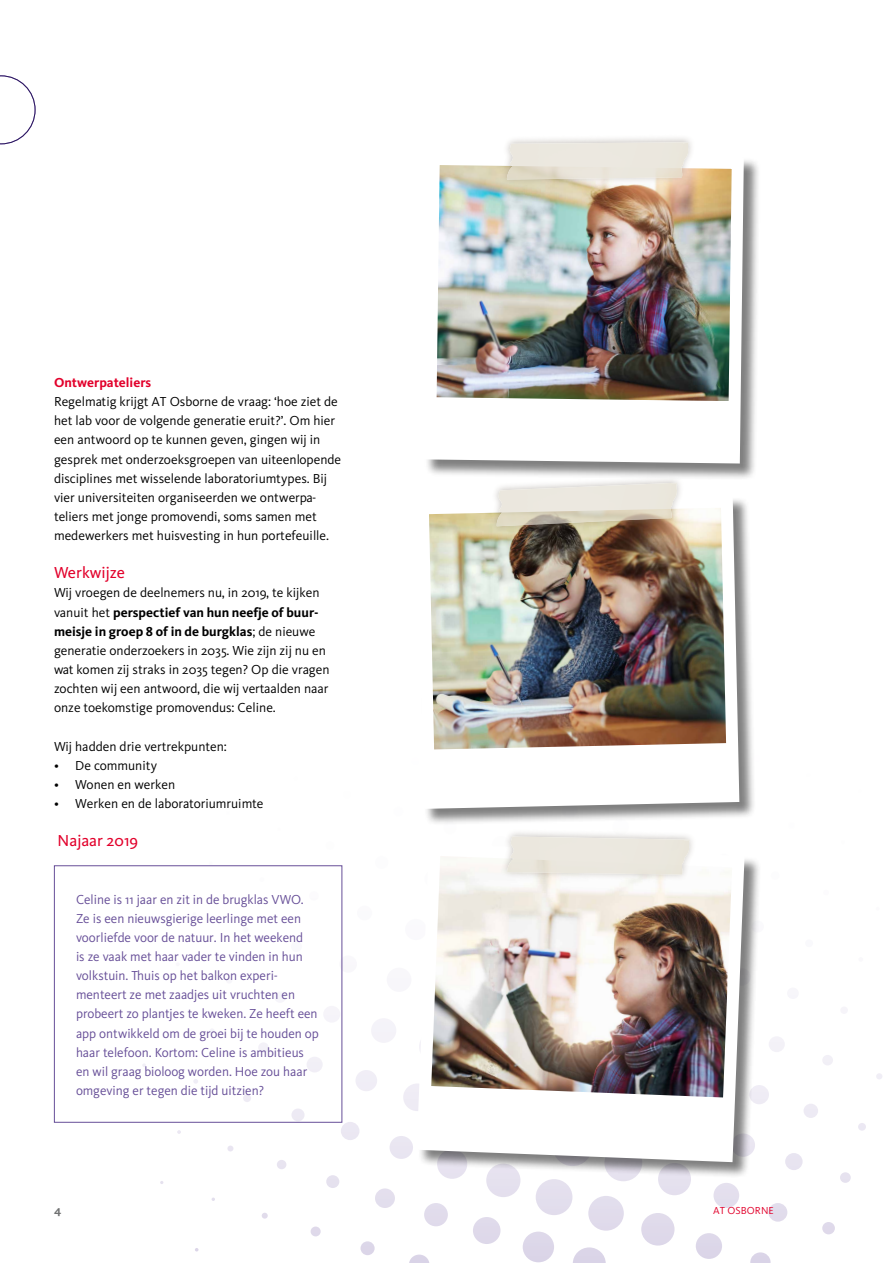
<style>
.page{position:relative;width:893px;height:1263px;background:#fff}
.page>*{position:absolute;margin:0;border:0;box-sizing:border-box;transform-origin:0 0}
.subkop_regular_11_pt{font:16.5px "Kievit";color:#e2002b}
.Bodytext{font:13.5px/19.2px "Kievit";color:#000}
.Bodytext-2{font:13.5px/19.2px "Kievit";color:#674f98}
.Subkop{font:700 13.5px "Kievit";color:#e2002b}
.t1{font:700 12px "Kievit";color:#707172}
.Subheading_page_navi{font:10.5px "Kievit";letter-spacing:.01em;color:#e2002b}
.s1{font-weight:700}
</style>
<div class="page">
<svg style="left:0;top:75px;width:35px;height:69px"></svg>
<div style="left:54px;top:865px;width:288px;height:258px;border:1px solid #674f98"></div>
<div style="left:425px;top:154px;width:336px;height:326px;background:#000;opacity:.5"></div>
<img style="left:425px;top:154px;width:325px;height:316px">
<div style="left:418px;top:497px;width:338px;height:329px;background:#000;opacity:.5"></div>
<img style="left:418px;top:497px;width:327px;height:318px">
<div style="left:418px;top:845px;width:343px;height:334px;background:#000;opacity:.5"></div>
<img style="left:410px;top:845px;width:341px;height:323px">
<img style="left:492px;top:138px;width:209px;height:98px">
<img style="left:507px;top:142px;width:183px;height:38px">
<img style="left:482px;top:431px;width:207px;height:146px">
<img style="left:496px;top:483px;width:183px;height:43px">
<svg style="left:492px;top:778px;width:210px;height:155px"></svg>
<img style="left:507px;top:836px;width:184px;height:39px">
<p class="Subkop" style="left:54px;top:374px;width:99px">Ontwerpateliers</p>
<p class="Bodytext" style="left:54px;top:392px;width:289px">Regelmatig krijgt AT Osborne de vraag: ‘hoe ziet de het lab voor de volgende generatie eruit?’. Om hier een antwoord op te kunnen geven, gingen wij in gesprek met onderzoeksgroepen van uiteenlopende disciplines met wisselende laboratoriumtypes. Bij vier universiteiten organiseerden we ontwerpa&shy;teliers met jonge promovendi, soms samen met medewerkers met huisvesting in hun portefeuille.</p>
<p class="subkop_regular_11_pt" style="left:54px;top:563px;width:73px">Werkwijze</p>
<p class="Bodytext" style="left:54px;top:583px;width:277px">Wij vroegen de deelnemers nu, in 2019, te kijken vanuit het <span class="s1">perspectief van hun neefje of buur&shy;meisje in groep 8 of in de burgklas</span>; de nieuwe generatie onderzoekers in 2035. Wie zijn zij nu en wat komen zij straks in 2035 tegen? Op die vragen zochten wij een antwoord, die wij vertaalden naar onze toekomstige promovendus: Celine.</p>
<p class="Bodytext" style="left:54px;top:737px;width:174px">Wij hadden drie vertrekpunten:</p>
<p class="Bodytext" style="left:54px;top:756px;width:105px">• De community</p>
<p class="Bodytext" style="left:54px;top:775px;width:123px">• Wonen en werken</p>
<p class="Bodytext" style="left:54px;top:794px;width:211px">• Werken en de laboratoriumruimte</p>
<p class="subkop_regular_11_pt" style="left:58px;top:831px;width:82px">Najaar 2019</p>
<p class="Bodytext-2" style="left:76px;top:890px;width:244px">Celine is 11 jaar en zit in de brugklas VWO.<br>Ze is een nieuwsgierige leerlinge met een voorliefde voor de natuur. In het weekend<br>is ze vaak met haar vader te vinden in hun volkstuin. Thuis op het balkon experi&shy;menteert ze met zaadjes uit vruchten en probeert zo plantjes te kweken. Ze heeft een app ontwikkeld om de groei bij te houden op haar telefoon. Kortom: Celine is ambitieus en wil graag bioloog worden. Hoe zou haar omgeving er tegen die tijd uitzien?</p>
<p class="t1" style="left:54px;top:1203px;width:9px">4</p>
<p class="Subheading_page_navi" style="left:713px;top:1205px;width:62px">AT OSBORNE</p>
</div>
